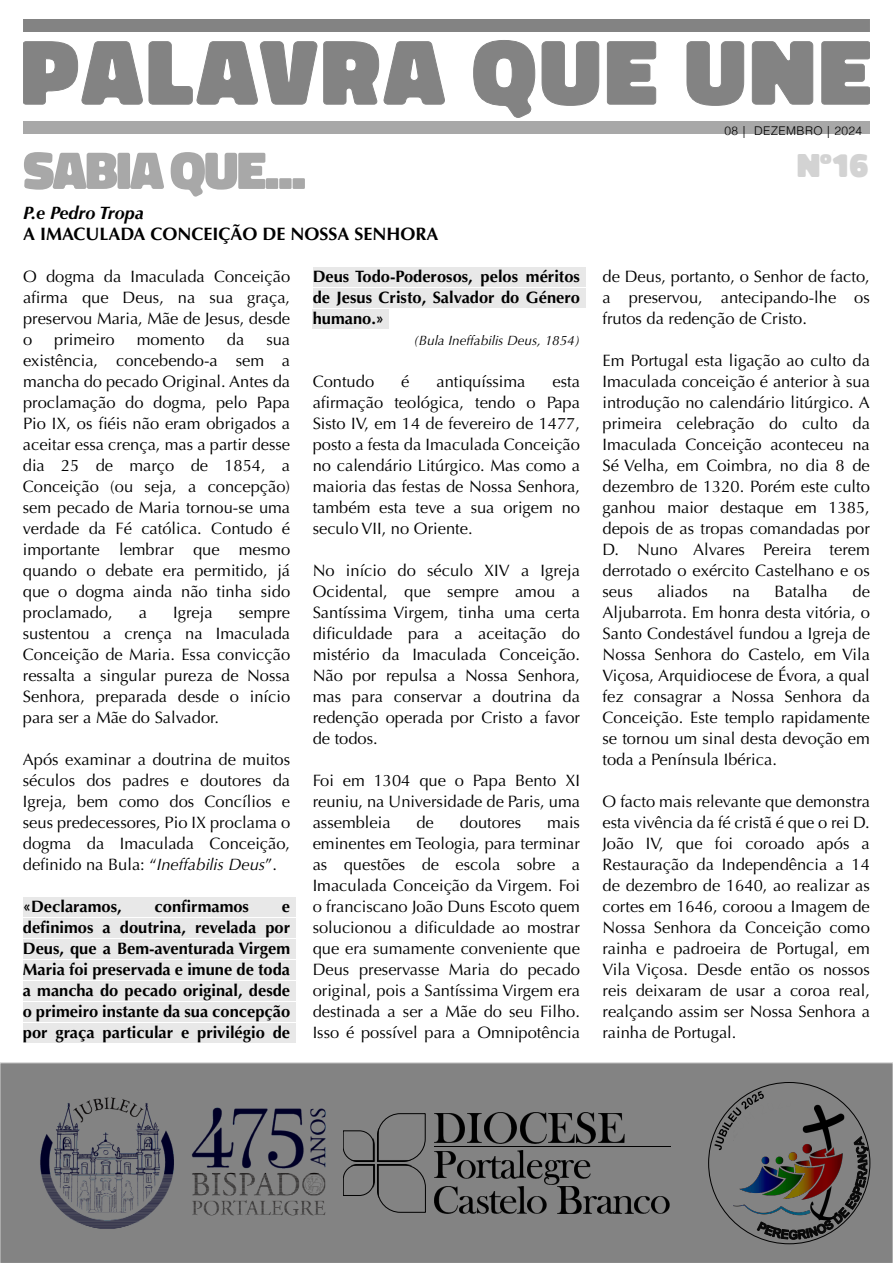
<style>
.page{position:relative;width:893px;height:1263px;background:#fff}
.page>*{position:absolute;margin:0;border:0;box-sizing:border-box;transform-origin:0 0}
.t1{font:900 34.35px "Don Jose";color:#d3d3d3}
.t2{font:700 18px "Optima";color:#000}
.t3{font:italic 700 18px "Optima";color:#000}
.t4{font:16.5px/21px "Optima";color:#000;text-align:justify}
.t5{font:700 16.5px/21px "Optima";color:#000;text-align:justify}
.t6{font:italic 13.5px "Optima";color:#000}
.t7{font:300 12px "Helvetica";letter-spacing:.035em;color:#000}
.s1{font-style:italic}
</style>
<div class="page">
<div style="left:23px;top:121px;width:847px;height:12px;background:#a8a8a8"></div>
<div style="left:23px;top:19px;width:847px;height:13px;background:#838383"></div>
<svg style="left:23px;top:41px;width:120px;height:63px"></svg>
<svg style="left:149px;top:41px;width:168px;height:63px"></svg>
<svg style="left:323px;top:41px;width:122px;height:63px"></svg>
<svg style="left:473px;top:40px;width:62px;height:78px"></svg>
<svg style="left:542px;top:41px;width:57px;height:65px"></svg>
<svg style="left:607px;top:41px;width:49px;height:63px;background:#919191"></svg>
<svg style="left:687px;top:41px;width:57px;height:65px"></svg>
<svg style="left:752px;top:41px;width:61px;height:63px;background:#8f8f8f"></svg>
<svg style="left:822px;top:41px;width:48px;height:63px;background:#909090"></svg>
<svg style="left:24px;top:152px;width:93px;height:38px"></svg>
<div style="left:118px;top:153px;width:12px;height:36px;background:#a8a8a8;border-radius:2px"></div>
<svg style="left:130px;top:153px;width:34px;height:36px"></svg>
<svg style="left:171px;top:152px;width:94px;height:45px"></svg>
<div style="left:266px;top:178px;width:12px;height:11px;background:#a8a8a8"></div>
<div style="left:279px;top:178px;width:13px;height:11px;background:#a8a8a8"></div>
<div style="left:293px;top:178px;width:12px;height:11px;background:#a8a8a8"></div>
<div style="left:23px;top:897px;width:273px;height:19px;background:#e8e8e8"></div>
<div style="left:23px;top:918px;width:273px;height:19px;background:#e8e8e8"></div>
<div style="left:23px;top:939px;width:273px;height:19px;background:#e8e8e8"></div>
<div style="left:23px;top:960px;width:273px;height:19px;background:#e8e8e8"></div>
<div style="left:23px;top:981px;width:273px;height:19px;background:#e8e8e8"></div>
<div style="left:23px;top:1002px;width:273px;height:19px;background:#e8e8e8"></div>
<div style="left:23px;top:1023px;width:273px;height:19px;background:#e8e8e8"></div>
<div style="left:313px;top:267px;width:273px;height:19px;background:#e8e8e8"></div>
<div style="left:313px;top:288px;width:273px;height:19px;background:#e8e8e8"></div>
<div style="left:313px;top:309px;width:76px;height:19px;background:#e8e8e8"></div>
<div style="left:0;top:1063px;width:893px;height:200px;background:#838383;border:1px solid #d3d3d3"></div>
<img style="left:40px;top:1097px;width:286px;height:132px">
<img style="left:651px;top:1196px;width:19px;height:18px">
<img style="left:584px;top:1196px;width:65px;height:18px">
<img style="left:559px;top:1187px;width:23px;height:26px">
<img style="left:528px;top:1196px;width:18px;height:18px">
<img style="left:518px;top:1186px;width:8px;height:27px">
<img style="left:501px;top:1196px;width:15px;height:18px">
<img style="left:490px;top:1192px;width:11px;height:22px">
<img style="left:460px;top:1196px;width:28px;height:18px">
<img style="left:434px;top:1186px;width:24px;height:28px">
<img style="left:561px;top:1161px;width:29px;height:17px">
<img style="left:544px;top:1161px;width:17px;height:23px">
<img style="left:527px;top:1161px;width:16px;height:17px">
<img style="left:517px;top:1150px;width:9px;height:28px">
<img style="left:502px;top:1161px;width:16px;height:17px">
<img style="left:490px;top:1156px;width:12px;height:22px">
<img style="left:457px;top:1161px;width:33px;height:17px">
<img style="left:434px;top:1151px;width:22px;height:26px">
<img style="left:598px;top:1113px;width:26px;height:30px">
<img style="left:577px;top:1112px;width:19px;height:31px">
<img style="left:548px;top:1113px;width:27px;height:30px">
<img style="left:520px;top:1112px;width:26px;height:31px">
<img style="left:485px;top:1112px;width:31px;height:31px">
<img style="left:468px;top:1113px;width:14px;height:30px">
<img style="left:434px;top:1113px;width:31px;height:30px">
<svg style="left:343px;top:1113px;width:83px;height:99px"></svg>
<svg style="left:714px;top:1091px;width:154px;height:148px"></svg>
<p class="t3" style="left:23px;top:205px;width:122px">P.e Pedro Tropa</p>
<p class="t2" style="left:23px;top:223px;width:417px">A IMACULADA CONCEIÇÃO DE NOSSA SENHORA</p>
<p class="t4" style="left:23px;top:266px;width:269px">O dogma da Imaculada Conceição afirma que Deus, na sua graça, preservou Maria, Mãe de Jesus, desde o</p>
<p class="t5" style="left:313px;top:266px;width:269px">Deus Todo-Poderosos, pelos méritos de Jesus Cristo, Salvador do Género humano.»</p>
<p class="t6" style="left:414px;top:333px;width:168px">(Bula Ineffabilis Deus, 1854)</p>
<p class="t4" style="left:313px;top:371px;width:63px">Contudo</p>
<p class="t4" style="left:401px;top:371px;width:10px">é</p>
<p class="t4" style="left:436px;top:371px;width:90px">antiquíssima</p>
<p class="t4" style="left:54px;top:329px;width:62px">primeiro</p>
<p class="t4" style="left:137px;top:329px;width:69px">momento</p>
<p class="t4" style="left:227px;top:329px;width:19px">da</p>
<p class="t4" style="left:23px;top:329px;width:269px;text-indent:243px">sua existência, concebendo-a sem a mancha do pecado Original. Antes da proclamação do dogma, pelo Papa Pio IX, os fiéis não eram obrigados a aceitar essa crença, mas a partir desse dia 25 de março de 1854, a Conceição (ou seja, a concepção) sem pecado de Maria tornou-se uma verdade da Fé católica. Contudo é importante lembrar que mesmo quando o debate era permitido, já que o dogma ainda não tinha sido proclamado,</p>
<p class="t4" style="left:313px;top:371px;width:269px;text-indent:240px">esta afirmação teológica, tendo o Papa Sisto IV, em 14 de fevereiro de 1477, posto a festa da Imaculada Conceição no calendário Litúrgico. Mas como a maioria das festas de Nossa Senhora, também esta teve a sua origem no seculo VII, no Oriente.</p>
<p class="t4" style="left:313px;top:560px;width:269px">No início do século XIV a Igreja Ocidental, que sempre amou a Santíssima Virgem, tinha uma certa dificuldade para a aceitação do mistério da Imaculada Conceição.<br>Não por repulsa a Nossa Senhora, mas para conservar a doutrina da redenção operada por Cristo a favor de todos.</p>
<p class="t4" style="left:313px;top:770px;width:269px">Foi em 1304 que o Papa Bento XI reuniu, na Universidade de Paris, uma assembleia</p>
<p class="t4" style="left:139px;top:602px;width:10px">a</p>
<p class="t4" style="left:173px;top:602px;width:41px">Igreja</p>
<p class="t4" style="left:23px;top:602px;width:269px;text-indent:216px">sempre sustentou a crença na Imaculada Conceição de Maria. Essa convicção ressalta a singular pureza de Nossa Senhora, preparada desde o início para ser a Mãe do Salvador.</p>
<p class="t4" style="left:23px;top:749px;width:269px">Após examinar a doutrina de muitos séculos dos padres e doutores da Igreja, bem como dos Concílios e seus predecessores, Pio IX proclama o dogma da Imaculada Conceição, definido na Bula: “<span class="s1">Ineffabilis Deus</span>”.</p>
<p class="t5" style="left:23px;top:896px;width:100px">«Declaramos,</p>
<p class="t5" style="left:155px;top:896px;width:96px">confirmamos</p>
<p class="t4" style="left:416px;top:812px;width:19px">de</p>
<p class="t4" style="left:460px;top:812px;width:63px">doutores</p>
<p class="t4" style="left:313px;top:812px;width:269px;text-indent:234px">mais eminentes em Teologia, para terminar as questões de escola sobre a Imaculada Conceição da Virgem. Foi o franciscano João Duns Escoto quem solucionou a dificuldade ao mostrar que era sumamente conveniente que Deus preservasse Maria do pecado original, pois a Santíssima Virgem era destinada a ser a Mãe do seu Filho.<br>Isso é possível para a Omnipotência</p>
<p class="t5" style="left:23px;top:896px;width:269px;text-indent:259px">e definimos a doutrina, revelada por Deus, que a Bem-aventurada Virgem Maria foi preservada e imune de toda a mancha do pecado original, desde o primeiro instante da sua concepção por graça particular e privilégio de</p>
<p class="t7" style="left:724px;top:126px;width:139px">08 | DEZEMBRO | 2024</p>
<h1 class="t1" style="left:797px;top:138px;width:73px">Nº16</h1>
<p class="t4" style="left:603px;top:266px;width:269px">de Deus, portanto, o Senhor de facto, a preservou, antecipando-lhe os frutos da redenção de Cristo.</p>
<p class="t4" style="left:603px;top:350px;width:269px">Em Portugal esta ligação ao culto da Imaculada conceição é anterior à sua introdução no calendário litúrgico. A primeira celebração do culto da Imaculada Conceição aconteceu na Sé Velha, em Coimbra, no dia 8 de dezembro de 1320. Porém este culto ganhou maior destaque em 1385, depois de as tropas comandadas por D. Nuno Alvares Pereira terem derrotado o exército Castelhano e os seus</p>
<p class="t4" style="left:603px;top:581px;width:269px;text-indent:250px">de Aljubarrota. Em honra desta vitória, o Santo Condestável fundou a Igreja de Nossa Senhora do Castelo, em Vila Viçosa, Arquidiocese de Évora, a qual fez consagrar a Nossa Senhora da Conceição. Este templo rapidamente se tornou um sinal desta devoção em toda a Península Ibérica.</p>
<p class="t4" style="left:603px;top:791px;width:269px">O facto mais relevante que demonstra esta vivência da fé cristã é que o rei D.<br>João IV, que foi coroado após a Restauração da Independência a 14 de dezembro de 1640, ao realizar as cortes em 1646, coroou a Imagem de Nossa Senhora da Conceição como rainha e padroeira de Portugal, em Vila Viçosa. Desde então os nossos reis deixaram de usar a coroa real, realçando assim ser Nossa Senhora a rainha de Portugal.</p>
<p class="t4" style="left:657px;top:581px;width:52px">aliados</p>
<p class="t4" style="left:733px;top:581px;width:19px">na</p>
<p class="t4" style="left:775px;top:581px;width:55px">Batalha</p>
</div>
